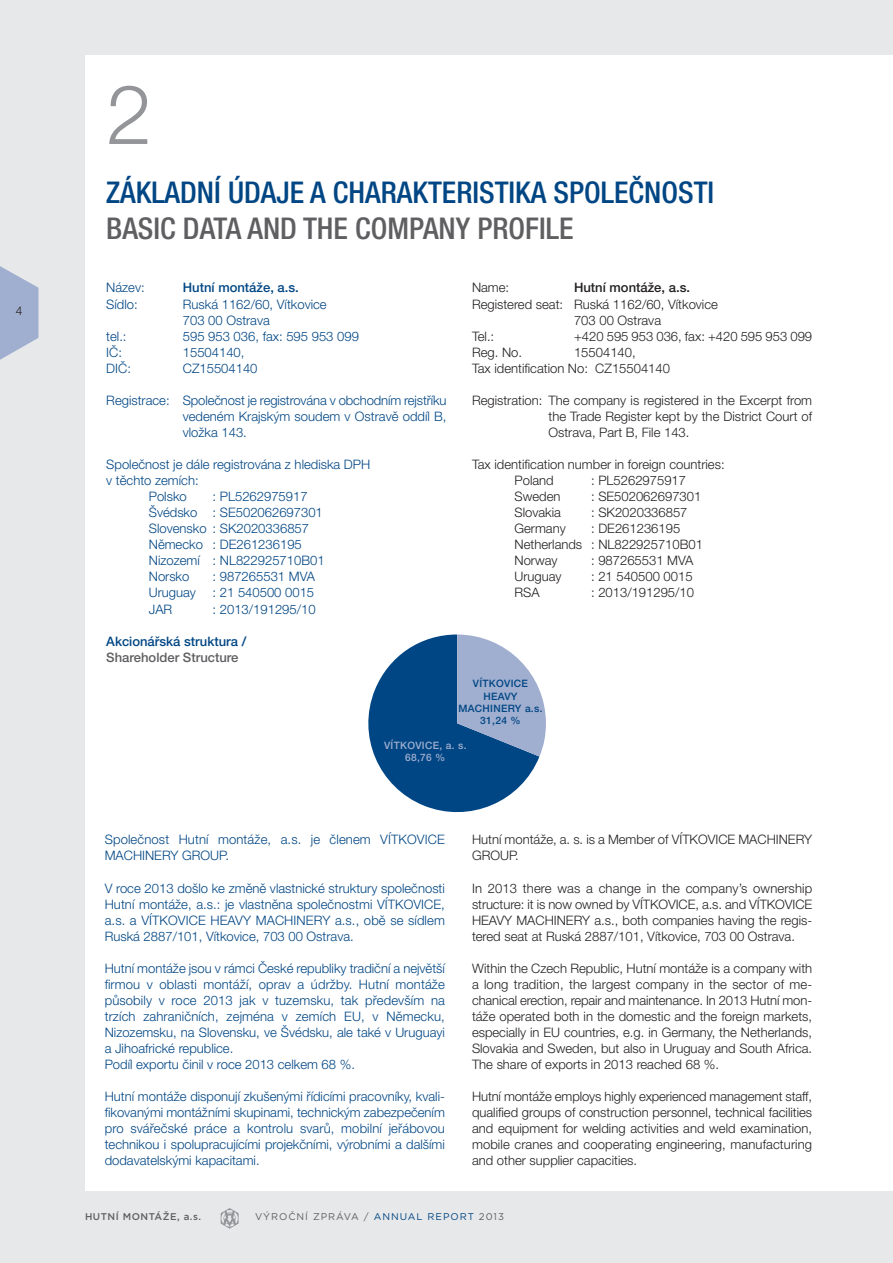
<style>
.page{position:relative;width:893px;height:1263px;background:#e7e8e9}
.page>*{position:absolute;margin:0;border:0;box-sizing:border-box;transform-origin:0 0}
.t1{font:300 82.5px "Helvetica Neue LT Pro";color:#939598}
.t2{font:500 condensed 30px "Helvetica Neue LT Pro";color:#004684}
.t3{font:500 condensed 30px "Helvetica Neue LT Pro";color:#5f5f62}
.t4{font:300 13.05px/16px "Helvetica Neue LT Pro";color:#231f20}
.t5{font:300 13.05px/16px "Helvetica Neue LT Pro";color:#004684}
.t6{font:500 13.05px "Helvetica Neue LT Pro";color:#004684}
.t7{font:500 13.05px "Helvetica Neue LT Pro";color:#5f5f62}
.t8{font:500 13.05px "Helvetica Neue LT Pro";color:#231f20}
.t9{font:300 12px "Helvetica Neue LT Pro";color:#231f20}
.t10{font:500 10.2px/12.3px "Helvetica Neue LT Pro";letter-spacing:.03em;color:#004684;text-align:center}
.t11{font:500 10.2px/12.3px "Helvetica Neue LT Pro";letter-spacing:.03em;color:#a0aecf;text-align:center}
.t12{font:9.75px "Gotham";letter-spacing:.1em;color:#5f5f62}
.t13{font:500 9.75px "Gotham";letter-spacing:.05em;color:#5f5f62}
.s1{color:#004684}
</style>
<div class="page">
<div style="left:85px;top:55px;width:808px;height:1136px;background:#fff"></div>
<svg style="left:221px;top:1208px;width:18px;height:21px"></svg>
<svg style="left:0;top:266px;width:38px;height:94px"></svg>
<svg style="left:368px;top:634px;width:178px;height:178px"></svg>
<p class="t9" style="left:16px;top:306px;width:8px">4</p>
<h1 class="t1" style="left:106px;top:85px;width:47px">2</h1>
<h2 class="t2" style="left:106px;top:182px;width:609px">ZÁKLADNÍ ÚDAJE A CHARAKTERISTIKA SPOLEČNOSTI</h2>
<h2 class="t3" style="left:106px;top:218px;width:469px">BASIC DATA AND THE COMPANY PROFILE</h2>
<p class="t5" style="left:106px;top:281px;width:40px">Název:</p>
<p class="t6" style="left:183px;top:283px;width:118px">Hutní montáže, a.s.</p>
<p class="t5" style="left:106px;top:297px;width:33px">Sídlo:</p>
<p class="t5" style="left:183px;top:297px;width:145px">Ruská 1162/60, Vítkovice<br>703 00 Ostrava</p>
<p class="t5" style="left:106px;top:329px;width:22px">tel.:</p>
<p class="t5" style="left:183px;top:329px;width:178px">595 953 036, fax: 595 953 099</p>
<p class="t5" style="left:106px;top:345px;width:17px">IČ:</p>
<p class="t5" style="left:183px;top:345px;width:63px">15504140,</p>
<p class="t5" style="left:106px;top:361px;width:26px">DIČ:</p>
<p class="t5" style="left:183px;top:361px;width:76px">CZ15504140</p>
<p class="t5" style="left:183px;top:393px;width:265px;text-align:justify;text-indent:-76px">Registrace: Společnost je registrována v obchodním rejstříku vedeném Krajským soudem v Ostravě oddíl B, vložka 143.</p>
<p class="t5" style="left:106px;top:458px;width:265px">Společnost je dále registrována z hlediska DPH</p>
<p class="t5" style="left:106px;top:474px;width:94px">v těchto zemích:</p>
<p class="t5" style="left:149px;top:490px;width:39px">Polsko</p>
<p class="t5" style="left:149px;top:490px;width:177px;text-indent:64px">: PL5262975917<br>Švédsko : SE502062697301<br>Slovensko : SK2020336857<br>Německo : DE261236195<br>Nizozemí : NL822925710B01<br>Norsko</p>
<p class="t5" style="left:213px;top:570px;width:104px">: 987265531 MVA</p>
<p class="t5" style="left:149px;top:586px;width:49px">Uruguay</p>
<p class="t5" style="left:213px;top:586px;width:103px">: 21 540500 0015</p>
<p class="t5" style="left:149px;top:602px;width:25px">JAR</p>
<p class="t5" style="left:213px;top:602px;width:105px">: 2013/191295/10</p>
<p class="t6" style="left:106px;top:636px;width:141px">Akcionářská struktura /</p>
<p class="t7" style="left:106px;top:652px;width:134px">Shareholder Structure</p>
<p class="t4" style="left:472px;top:281px;width:39px">Name:</p>
<p class="t8" style="left:574px;top:283px;width:118px">Hutní montáže, a.s.</p>
<p class="t4" style="left:472px;top:297px;width:247px">Registered seat: Ruská 1162/60, Vítkovice</p>
<p class="t4" style="left:574px;top:313px;width:89px">703 00 Ostrava</p>
<p class="t4" style="left:472px;top:329px;width:24px">Tel.:</p>
<p class="t4" style="left:574px;top:329px;width:240px">+420 595 953 036, fax: +420 595 953 099</p>
<p class="t4" style="left:472px;top:345px;width:52px">Reg. No.</p>
<p class="t4" style="left:472px;top:345px;width:200px;text-indent:102px">15504140,<br>Tax identification No: CZ15504140</p>
<p class="t4" style="left:548px;top:393px;width:265px;text-align:justify;text-indent:-77px">Registration: The company is registered in the Excerpt from the Trade Register kept by the District Court of Ostrava, Part B, File 143.</p>
<p class="t4" style="left:514px;top:458px;width:212px;text-indent:-43px">Tax identification number in foreign countries:<br>Poland</p>
<p class="t4" style="left:591px;top:474px;width:97px">: PL5262975917</p>
<p class="t4" style="left:514px;top:490px;width:47px">Sweden</p>
<p class="t4" style="left:591px;top:490px;width:112px">: SE502062697301</p>
<p class="t4" style="left:514px;top:506px;width:48px">Slovakia</p>
<p class="t4" style="left:591px;top:506px;width:98px">: SK2020336857</p>
<p class="t4" style="left:514px;top:522px;width:53px">Germany</p>
<p class="t4" style="left:514px;top:522px;width:190px;text-indent:77px">: DE261236195<br>Netherlands : NL822925710B01<br>Norway</p>
<p class="t4" style="left:591px;top:554px;width:104px">: 987265531 MVA</p>
<p class="t4" style="left:514px;top:570px;width:49px">Uruguay</p>
<p class="t4" style="left:591px;top:570px;width:103px">: 21 540500 0015</p>
<p class="t4" style="left:514px;top:586px;width:27px">RSA</p>
<p class="t4" style="left:591px;top:586px;width:105px">: 2013/191295/10</p>
<p class="t10" style="left:458px;top:678px;width:86px">VÍTKOVICE<br>HEAVY<br>MACHINERY a.s.<br>31,24 %</p>
<p class="t11" style="left:384px;top:740px;width:84px">VÍTKOVICE, a. s.<br>68,76 %</p>
<p class="t5" style="left:105px;top:833px;width:342px">Společnost Hutní montáže, a.s. je členem VÍTKOVICE<br>MACHINERY GROUP.</p>
<p class="t5" style="left:105px;top:881px;width:342px;text-align:justify">V roce 2013 došlo ke změně vlastnické struktury společnosti Hutní montáže, a.s.: je vlastněna společnostmi VÍTKOVICE, a.s. a VÍTKOVICE HEAVY MACHINERY a.s., obě se sídlem Ruská 2887/101, Vítkovice, 703 00 Ostrava.</p>
<p class="t5" style="left:105px;top:961px;width:342px">Hutní montáže jsou v rámci České republiky tradiční a největší firmou v oblasti montáží, oprav a údržby. Hutní montáže působily v roce 2013 jak v tuzemsku, tak především na trzích zahraničních, zejména v zemích EU, v Německu, Nizozemsku, na Slovensku, ve Švédsku, ale také v Uruguayi a Jihoafrické republice.<br>Podíl exportu činil v roce 2013 celkem 68 %.</p>
<p class="t5" style="left:105px;top:1090px;width:342px;text-align:justify">Hutní montáže disponují zkušenými řídicími pracovníky, kvali&shy;fikovanými montážními skupinami, technickým zabezpečením pro svářečské práce a kontrolu svarů, mobilní jeřábovou technikou i spolupracujícími projekčními, výrobními a dalšími dodavatelskými kapacitami.</p>
<p class="t4" style="left:472px;top:833px;width:342px">Hutní montáže, a. s. is a Member of VÍTKOVICE MACHINERY<br>GROUP.</p>
<p class="t4" style="left:472px;top:881px;width:342px;text-align:justify">In 2013 there was a change in the company’s ownership structure: it is now owned by VÍTKOVICE, a.s. and VÍTKOVICE HEAVY MACHINERY a.s., both companies having the regis&shy;tered seat at Ruská 2887/101, Vítkovice, 703 00 Ostrava.</p>
<p class="t4" style="left:472px;top:961px;width:342px;text-align:justify">Within the Czech Republic, Hutní montáže is a company with a long tradition, the largest company in the sector of me&shy;chanical erection, repair and maintenance. In 2013 Hutní mon&shy;táže operated both in the domestic and the foreign markets, especially in EU countries, e.g. in Germany, the Netherlands, Slovakia and Sweden, but also in Uruguay and South Africa.<br>The share of exports in 2013 reached 68 %.</p>
<p class="t4" style="left:472px;top:1090px;width:342px;text-align:justify">Hutní montáže employs highly experienced management staff, qualified groups of construction personnel, technical facilities and equipment for welding activities and weld examination, mobile cranes and cooperating engineering, manufacturing and other supplier capacities.</p>
<p class="t13" style="left:85px;top:1213px;width:117px">HUTNÍ MONTÁŽE, a.s.</p>
<p class="t12" style="left:255px;top:1213px;width:250px">VÝROČNÍ ZPRÁVA / <span class="s1">ANNUAL REPORT</span> 2013</p>
</div>
